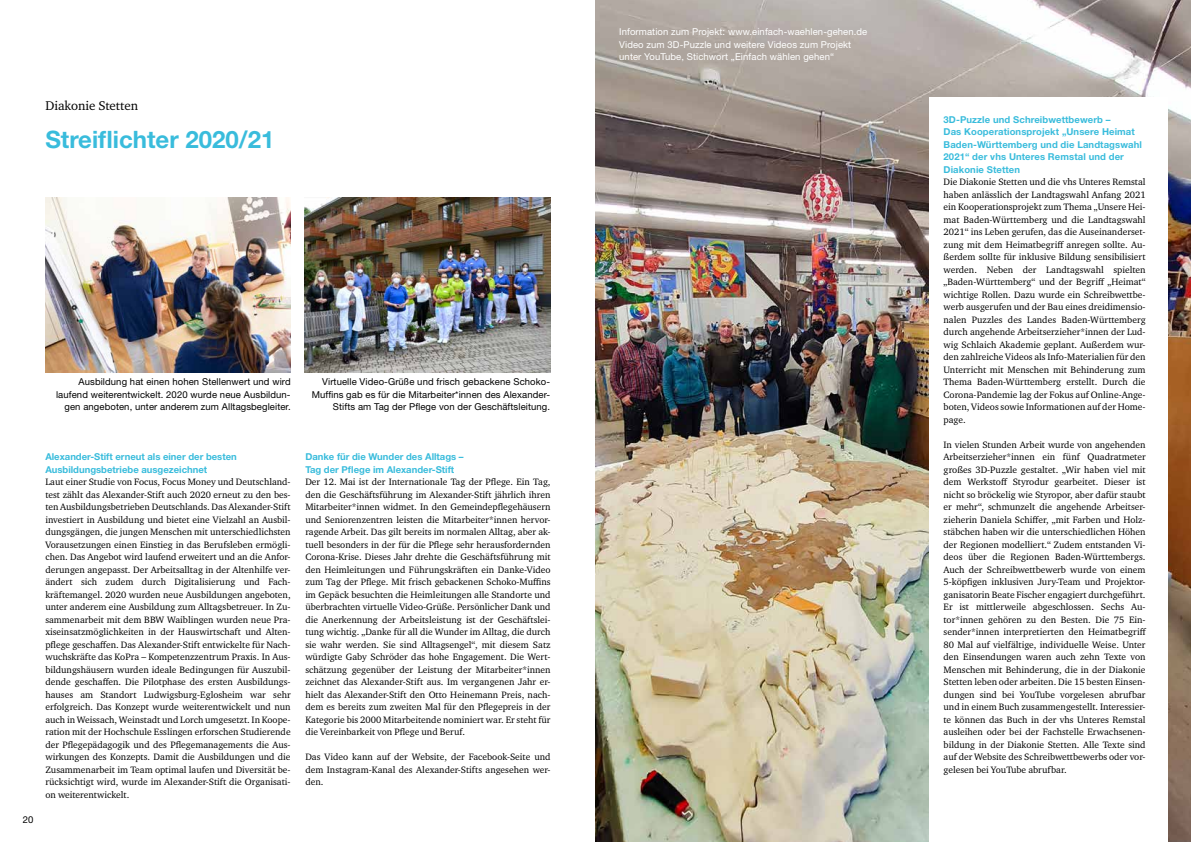
<style>
.page{position:relative;width:1191px;height:842px;background:#fff}
.page>*{position:absolute;margin:0;border:0;box-sizing:border-box;transform-origin:0 0}
.t1{font:700 24px "Helvetica Neue LT Std";color:#39bcdc}
.t2{font:13px "Charter ITC Std";color:#000}
.t3{font:9.5px/12.5px "Charter ITC Std";color:#000;text-align:justify}
.t4{font:700 9.5px/12.5px "Helvetica Neue LT Std";letter-spacing:.01em;color:#39bcdc}
.t5{font:9.5px/12.5px "Helvetica Neue LT Std";letter-spacing:.01em;color:#000;text-align:right}
.t6{font:9.5px/12.5px "Helvetica Neue LT Std";letter-spacing:.01em;color:#fff}
</style>
<div class="page">
<img style="left:595px;top:0;width:596px;height:842px">
<img style="left:305px;top:198px;width:245px;height:174px">
<img style="left:45px;top:198px;width:246px;height:175px">
<div style="left:929px;top:98px;width:239px;height:744px;background:#fff"></div>
<h2 class="t2" style="left:45px;top:98px;width:94px">Diakonie Stetten</h2>
<h1 class="t1" style="left:45px;top:124px;width:230px">Streiflichter 2020/21</h1>
<p class="t6" style="left:619px;top:26px;width:250px">Information zum Projekt: www.einfach-waehlen-gehen.de<br>Video zum 3D-Puzzle und weitere Videos zum Projekt unter YouTube, Stichwort „Einfach wählen gehen“</p>
<p class="t5" style="left:56px;top:375px;width:236px">Ausbildung hat einen hohen Stellenwert und wird laufend weiterentwickelt. 2020 wurde neue Ausbildun&shy;gen angeboten, unter anderem zum Alltagsbegleiter.</p>
<p class="t5" style="left:312px;top:375px;width:240px">Virtuelle Video-Grüße und frisch gebackene Schoko-<br>Muffins gab es für die Mitarbeiter*innen des Alexander-<br>Stifts am Tag der Pflege von der Geschäftsleitung.</p>
<p class="t5" style="left:23px;top:813px;width:12px">20</p>
<p class="t4" style="left:45px;top:450px;width:193px">Alexander-Stift erneut als einer der besten<br>Ausbildungsbetriebe ausgezeichnet</p>
<p class="t3" style="left:45px;top:476px;width:247px">Laut einer Studie von Focus, Focus Money und Deutschland&shy;test zählt das Alexander-Stift auch 2020 erneut zu den bes&shy;ten Ausbildungsbetrieben Deutschlands. Das Alexander-Stift investiert in Ausbildung und bietet eine Vielzahl an Ausbil&shy;dungsgängen, die jungen Menschen mit unterschiedlichsten Vorausetzungen einen Einstieg in das Berufsleben ermögli&shy;chen. Das Angebot wird laufend erweitert und an die Anfor&shy;derungen angepasst. Der Arbeitsalltag in der Altenhilfe ver&shy;ändert sich zudem durch Digitalisierung und Fach&shy;kräftemangel. 2020 wurden neue Ausbildungen angeboten, unter anderem eine Ausbildung zum Alltagsbetreuer. In Zu&shy;sammenarbeit mit dem BBW Waiblingen wurden neue Pra&shy;xiseinsatzmöglichkeiten in der Hauswirtschaft und Alten&shy;pflege geschaffen. Das Alexander-Stift entwickelte für Nach&shy;wuchskräfte das KoPra – Kompetenzzentrum Praxis. In Aus&shy;bildungshäusern wurden ideale Bedingungen für Auszubil&shy;dende geschaffen. Die Pilotphase des ersten Ausbildungs&shy;hauses am Standort Ludwigsburg-Eglosheim war sehr erfolgreich. Das Konzept wurde weiterentwickelt und nun auch in Weissach, Weinstadt und Lorch umgesetzt. In Koope&shy;ration mit der Hochschule Esslingen erforschen Studierende der Pflegepädagogik und des Pflegemanagements die Aus&shy;wirkungen des Konzepts. Damit die Ausbildungen und die Zusammenarbeit im Team optimal laufen und Diversität be&shy;rücksichtigt wird, wurde im Alexander-Stift die Organisati&shy;on weiterentwickelt.</p>
<p class="t4" style="left:305px;top:450px;width:160px">Danke für die Wunder des Alltags –<br>Tag der Pflege im Alexander-Stift</p>
<p class="t3" style="left:305px;top:476px;width:247px">Der 12. Mai ist der Internationale Tag der Pflege. Ein Tag, den die Geschäftsführung im Alexander-Stift jährlich ihren Mitarbeiter*innen widmet. In den Gemeindepflegehäusern und Seniorenzentren leisten die Mitarbeiter*innen hervor&shy;ragende Arbeit. Das gilt bereits im normalen Alltag, aber ak&shy;tuell besonders in der für die Pflege sehr herausfordernden Corona-Krise. Dieses Jahr drehte die Geschäftsführung mit den Heimleitungen und Führungskräften ein Danke-Video zum Tag der Pflege. Mit frisch gebackenen Schoko-Muffins im Gepäck besuchten die Heimleitungen alle Standorte und überbrachten virtuelle Video-Grüße. Persönlicher Dank und die Anerkennung der Arbeitsleistung ist der Geschäftslei&shy;tung wichtig. „Danke für all die Wunder im Alltag, die durch sie wahr werden. Sie sind Alltagsengel“, mit diesem Satz würdigte Gaby Schröder das hohe Engagement. Die Wert&shy;schätzung gegenüber der Leistung der Mitarbeiter*innen zeichnet das Alexander-Stift aus. Im vergangenen Jahr er&shy;hielt das Alexander-Stift den Otto Heinemann Preis, nach&shy;dem es bereits zum zweiten Mal für den Pflegepreis in der Kategorie bis 2000 Mitarbeitende nominiert war. Er steht für die Vereinbarkeit von Pflege und Beruf.</p>
<p class="t3" style="left:305px;top:751px;width:247px">Das Video kann auf der Website, der Facebook-Seite und dem Instagram-Kanal des Alexander-Stifts angesehen wer&shy;den.</p>
<p class="t4" style="left:943px;top:113px;width:200px">3D-Puzzle und Schreibwettbewerb –<br>Das Kooperationsprojekt „Unsere Heimat Baden-Württemberg und die Landtagswahl 2021“ der vhs Unteres Remstal und der Diakonie Stetten</p>
<p class="t3" style="left:943px;top:176px;width:203px">Die Diakonie Stetten und die vhs Unteres Remstal haben anlässlich der Landtagswahl Anfang 2021 ein Kooperationsprojekt zum Thema „Unsere Hei&shy;mat Baden-Württemberg und die Landtagswahl 2021“ ins Leben gerufen, das die Auseinanderset&shy;zung mit dem Heimatbegriff anregen sollte. Au&shy;ßerdem sollte für inklusive Bildung sensibilisiert werden. Neben der Landtagswahl spielten „Baden-Württemberg“ und der Begriff „Heimat“ wichtige Rollen. Dazu wurde ein Schreibwettbe&shy;werb ausgerufen und der Bau eines dreidimensio&shy;nalen Puzzles des Landes Baden-Württemberg durch angehende Arbeitserzieher*innen der Lud&shy;wig Schlaich Akademie geplant. Außerdem wur&shy;den zahlreiche Videos als Info-Materialien für den Unterricht mit Menschen mit Behinderung zum Thema Baden-Württemberg erstellt. Durch die Corona-Pandemie lag der Fokus auf Online-Ange&shy;boten, Videos sowie Informationen auf der Home&shy;page.</p>
<p class="t3" style="left:943px;top:438px;width:204px">In vielen Stunden Arbeit wurde von angehenden Arbeitserzieher*innen ein fünf Quadratmeter großes 3D-Puzzle gestaltet. „Wir haben viel mit dem Werkstoff Styrodur gearbeitet. Dieser ist nicht so bröckelig wie Styropor, aber dafür staubt er mehr“, schmunzelt die angehende Arbeitser&shy;zieherin Daniela Schiffer, „mit Farben und Holz&shy;stäbchen haben wir die unterschiedlichen Höhen der Regionen modelliert.“ Zudem entstanden Vi&shy;deos über die Regionen Baden-Württembergs.<br>Auch der Schreibwettbewerb wurde von einem 5-köpfigen inklusiven Jury-Team und Projektor&shy;ganisatorin Beate Fischer engagiert durchgeführt.<br>Er ist mittlerweile abgeschlossen. Sechs Au&shy;tor*innen gehören zu den Besten. Die 75 Ein&shy;sender*innen interpretierten den Heimatbegriff 80 Mal auf vielfältige, individuelle Weise. Unter den Einsendungen waren auch zehn Texte von Menschen mit Behinderung, die in der Diakonie Stetten leben oder arbeiten. Die 15 besten Einsen&shy;dungen sind bei YouTube vorgelesen abrufbar und in einem Buch zusammengestellt. Interessier&shy;te können das Buch in der vhs Unteres Remstal ausleihen oder bei der Fachstelle Erwachsenen&shy;bildung in der Diakonie Stetten. Alle Texte sind auf der Website des Schreibwettbewerbs oder vor&shy;gelesen bei YouTube abrufbar.</p>
</div>
